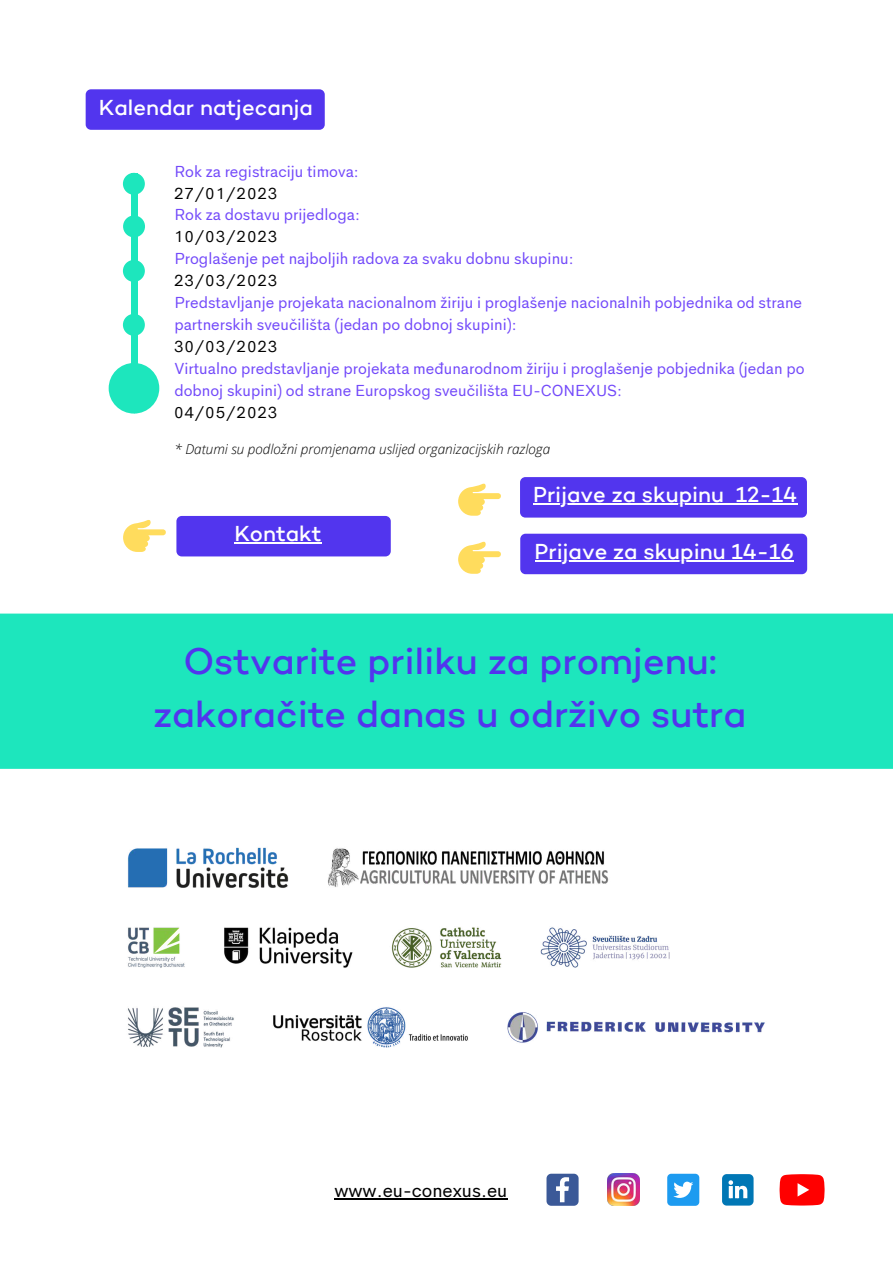
<style>
.page{position:relative;width:893px;height:1263px;background:#fff}
.page>*{position:absolute;margin:0;border:0;box-sizing:border-box;transform-origin:0 0}
.t1{font:500 37.5px/52.3px "Campton";color:#5235ee;text-align:center}
.t2{font:500 21.98px "Campton";color:#fff}
.t3{font:18.75px "Grantipo";color:#000}
.t4{font:15.75px/21.9px "Grantipo";color:#734afa}
.t5{font:15.75px "Grantipo";letter-spacing:.1em;color:#000}
.t6{font:italic 300 13.5px "Open Sans";color:#000}
</style>
<div class="page">
<div style="left:176px;top:516px;width:215px;height:40px;background:#5235ee;border-radius:5px"></div>
<div style="left:0;top:613px;width:893px;height:156px;background:#1de6bd"></div>
<div style="left:86px;top:89px;width:239px;height:41px;background:#5235ee;border-radius:5px"></div>
<div style="left:131px;top:173px;width:7px;height:214px;background:#1de6bd"></div>
<div style="left:123px;top:173px;width:22px;height:22px;background:#1de6bd;border-radius:50%"></div>
<div style="left:123px;top:215px;width:22px;height:22px;background:#1de6bd;border-radius:50%"></div>
<div style="left:123px;top:260px;width:22px;height:22px;background:#1de6bd;border-radius:50%"></div>
<div style="left:123px;top:314px;width:22px;height:22px;background:#1de6bd;border-radius:50%"></div>
<div style="left:109px;top:363px;width:50px;height:51px;background:#1de6bd;border-radius:50%"></div>
<svg style="left:546px;top:1174px;width:32px;height:32px"></svg>
<img style="left:607px;top:1174px;width:32px;height:32px">
<div style="left:667px;top:1174px;width:32px;height:32px;background:#1d9bf0;border-radius:4px"></div>
<svg style="left:673px;top:1181px;width:20px;height:17px"></svg>
<svg style="left:722px;top:1174px;width:31px;height:31px"></svg>
<svg style="left:779px;top:1174px;width:45px;height:31px"></svg>
<img style="left:127px;top:847px;width:638px;height:201px">
<svg style="left:123px;top:520px;width:43px;height:32px"></svg>
<hr style="left:234px;top:542px;width:87px;height:2px;background:#fff">
<hr style="left:334px;top:1198px;width:173px;height:1px;background:#000">
<div style="left:520px;top:477px;width:287px;height:41px;background:#5235ee;border-radius:5px"></div>
<div style="left:520px;top:534px;width:287px;height:40px;background:#5235ee;border-radius:5px"></div>
<hr style="left:533px;top:503px;width:191px;height:2px;background:#fff">
<svg style="left:724px;top:503px;width:12px;height:2px"></svg>
<hr style="left:736px;top:503px;width:61px;height:2px;background:#fff">
<hr style="left:534px;top:560px;width:197px;height:2px;background:#fff">
<hr style="left:731px;top:560px;width:63px;height:2px;background:#fff">
<svg style="left:458px;top:483px;width:43px;height:33px"></svg>
<svg style="left:458px;top:541px;width:43px;height:33px"></svg>
<h2 class="t2" style="left:99px;top:99px;width:216px">Kalendar natjecanja</h2>
<p class="t4" style="left:174px;top:160px;width:186px">Rok za registraciju timova:</p>
<p class="t5" style="left:174px;top:184px;width:104px">27/01/2023</p>
<p class="t4" style="left:174px;top:204px;width:187px">Rok za dostavu prijedloga:</p>
<p class="t5" style="left:174px;top:227px;width:104px">10/03/2023</p>
<p class="t4" style="left:174px;top:248px;width:401px">Proglašenje pet najboljih radova za svaku dobnu skupinu:</p>
<p class="t5" style="left:174px;top:271px;width:104px">23/03/2023</p>
<p class="t4" style="left:174px;top:292px;width:629px">Predstavljanje projekata nacionalnom žiriju i proglašenje nacionalnih pobjednika od strane partnerskih sveučilišta (jedan po dobnoj skupini):</p>
<p class="t5" style="left:174px;top:337px;width:104px">30/03/2023</p>
<p class="t4" style="left:174px;top:358px;width:631px">Virtualno predstavljanje projekata međunarodnom žiriju i proglašenje pobjednika (jedan po dobnoj skupini) od strane Europskog sveučilišta EU-CONEXUS:</p>
<p class="t5" style="left:174px;top:403px;width:104px">04/05/2023</p>
<p class="t6" style="left:174px;top:440px;width:377px">* Datumi su podložni promjenama uslijed organizacijskih razloga</p>
<h2 class="t2" style="left:234px;top:525px;width:89px">Kontakt</h2>
<h2 class="t2" style="left:533px;top:486px;width:265px">Prijave za skupinu 12-14</h2>
<h2 class="t2" style="left:534px;top:543px;width:261px">Prijave za skupinu 14-16</h2>
<h1 class="t1" style="left:153px;top:639px;width:594px">Ostvarite priliku za promjenu: zakoračite danas u održivo sutra</h1>
<p class="t3" style="left:334px;top:1179px;width:175px">www.eu-conexus.eu</p>
</div>
